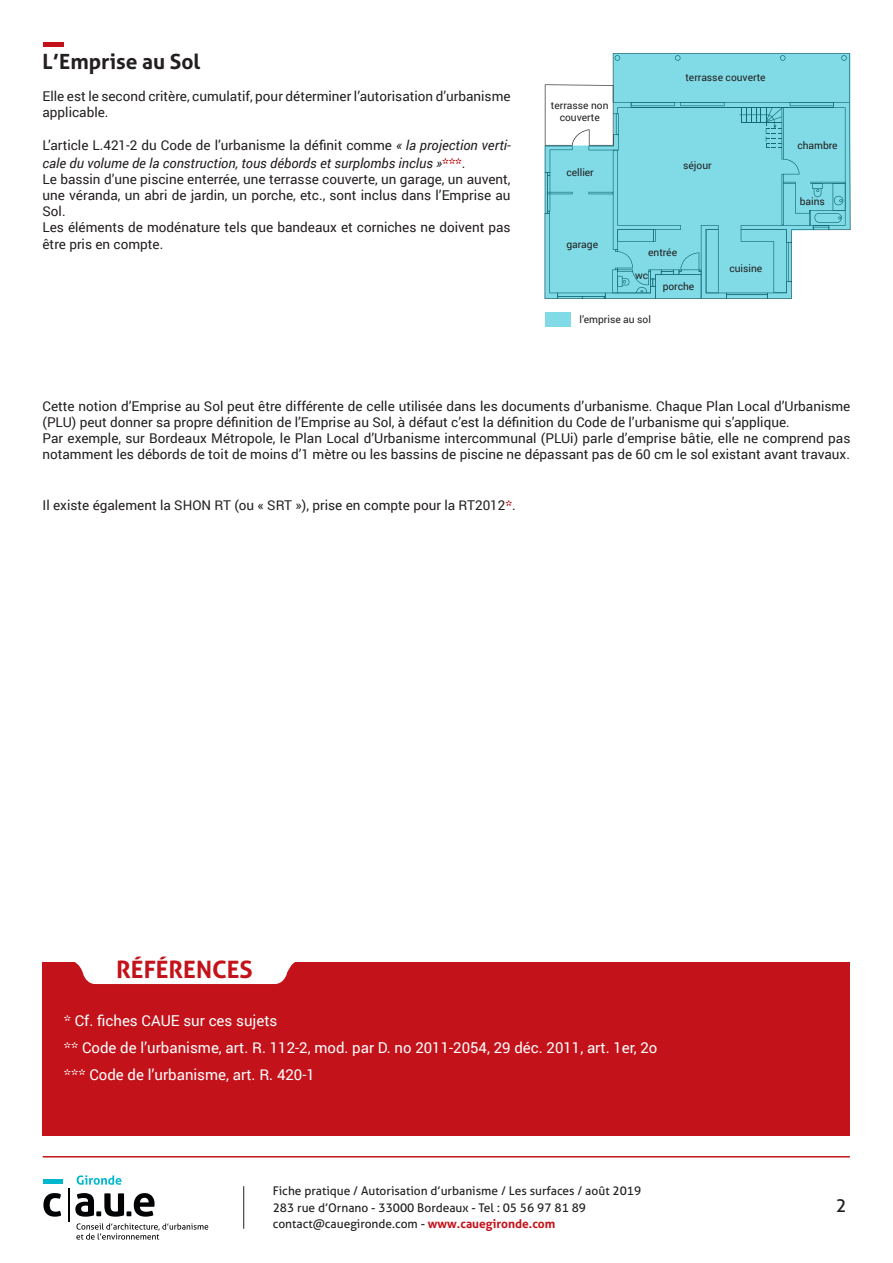
<style>
.page{position:relative;width:893px;height:1263px;background:#fff}
.page>*{position:absolute;margin:0;border:0;box-sizing:border-box;transform-origin:0 0}
.t1{font:700 24px "Aller";color:#c4121a}
.Sous_titre_bleu{font:700 21px "Aller";color:#231f20}
.t2{font:18px "Aller";color:#231f20}
.t3{font:15px "Roboto";color:#fff}
.Italique{font:13.5px/16.2px "Roboto";color:#231f20}
.Italique-2{font:italic 13.5px/18px "Roboto";color:#231f20}
.t4{font:12px "Aller";color:#231f20}
.t5{font:10.2px/12.3px "Roboto";color:#231f20;text-align:center}
.s1{font-style:normal}
.s2{font-family:"Aller";font-weight:700;font-style:normal;color:#c4121a}
.s3{font-family:"Aller";font-weight:700;color:#c4121a}
.s4{font-family:"Aller"}
.s5{font-weight:700;color:#c4121a}
</style>
<div class="page">
<hr style="left:243px;top:1186px;width:1px;height:43px;background:#231f20">
<hr style="left:43px;top:1156px;width:807px;height:1px;background:#c4121a">
<hr style="left:68px;top:1188px;width:1px;height:34px;background:#010203">
<svg style="left:43px;top:1193px;width:18px;height:23px"></svg>
<svg style="left:75px;top:1193px;width:80px;height:23px"></svg>
<div style="left:43px;top:1179px;width:19px;height:5px;background:#00b7ce"></div>
<svg style="left:76px;top:1223px;width:132px;height:16px"></svg>
<svg style="left:77px;top:1175px;width:44px;height:10px"></svg>
<div style="left:43px;top:962px;width:807px;height:173px;background:#c4121a"></div>
<svg style="left:75px;top:962px;width:220px;height:22px;background:#faedee"></svg>
<hr style="left:43px;top:43px;width:21px;height:4px;background:#c4121a">
<svg style="left:545px;top:53px;width:305px;height:246px;background:#8bdae3"></svg>
<div style="left:545px;top:312px;width:25px;height:14px;background:#80dbe6"></div>
<p class="Sous_titre_bleu" style="left:43px;top:48px;width:159px">L’Emprise au Sol</p>
<p class="Italique" style="left:43px;top:88px;width:470px">Elle est le second critère, cumulatif, pour déterminer l’autorisation d’urbanisme applicable.</p>
<p class="Italique-2" style="left:43px;top:135px;width:470px"><span class="s1">L’article L.421-2 du Code de l’urbanisme la définit comme</span> « la projection verti&shy;cale du volume de la construction, tous débords et surplombs inclus »<span class="s2">***</span><span class="s1">.</span></p>
<p class="Italique" style="left:43px;top:170px;width:470px;text-align:justify">Le bassin d’une piscine enterrée, une terrasse couverte, un garage, un auvent, une véranda, un abri de jardin, un porche, etc., sont inclus dans l’Emprise au Sol.</p>
<p class="Italique" style="left:43px;top:219px;width:470px">Les éléments de modénature tels que bandeaux et corniches ne doivent pas être pris en compte.</p>
<p class="t5" style="left:551px;top:98px;width:59px">terrasse non couverte</p>
<p class="t5" style="left:566px;top:166px;width:29px">cellier</p>
<p class="t5" style="left:566px;top:238px;width:33px">garage</p>
<p class="t5" style="left:685px;top:71px;width:82px">terrasse couverte</p>
<p class="t5" style="left:683px;top:159px;width:30px">séjour</p>
<p class="t5" style="left:648px;top:246px;width:30px">entrée</p>
<p class="t5" style="left:635px;top:269px;width:15px">wc</p>
<p class="t5" style="left:663px;top:279px;width:33px">porche</p>
<p class="t5" style="left:729px;top:262px;width:34px">cuisine</p>
<p class="t5" style="left:579px;top:312px;width:73px">l’emprise au sol</p>
<p class="t5" style="left:797px;top:139px;width:42px">chambre</p>
<p class="t5" style="left:800px;top:195px;width:27px">bains</p>
<p class="Italique" style="left:43px;top:397px;width:809px">Cette notion d’Emprise au Sol peut être différente de celle utilisée dans les documents d’urbanisme. Chaque Plan Local d’Urbanisme (PLU) peut donner sa propre définition de l’Emprise au Sol, à défaut c’est la définition du Code de l’urbanisme qui s’applique.</p>
<p class="Italique" style="left:43px;top:430px;width:809px">Par exemple, sur Bordeaux Métropole, le Plan Local d’Urbanisme intercommunal (PLUi) parle d’emprise bâtie, elle ne comprend pas notamment les débords de toit de moins d’1 mètre ou les bassins de piscine ne dépassant pas de 60 cm le sol existant avant travaux.</p>
<p class="Italique" style="left:43px;top:496px;width:475px">Il existe également la SHON RT (ou « SRT »), prise en compte pour la RT2012<span class="s3">*</span>.</p>
<h1 class="t1" style="left:116px;top:955px;width:138px">RÉFÉRENCES</h1>
<p class="t3" style="left:64px;top:1010px;width:215px"><span class="s4">*</span> Cf. fiches CAUE sur ces sujets</p>
<p class="t3" style="left:64px;top:1037px;width:595px"><span class="s4">**</span> Code de l’urbanisme, art. R. 112-2, mod. par D. no 2011-2054, 29 déc. 2011, art. 1er, 2o</p>
<p class="t3" style="left:64px;top:1064px;width:253px"><span class="s4">***</span> Code de l’urbanisme, art. R. 420-1</p>
<p class="t4" style="left:273px;top:1184px;width:370px">Fiche pratique / Autorisation d’urbanisme / Les surfaces / août 2019</p>
<p class="t4" style="left:273px;top:1200px;width:315px">283 rue d’Ornano - 33000 Bordeaux - Tel : 05 56 97 81 89</p>
<p class="t4" style="left:273px;top:1217px;width:284px">contact@cauegironde.com - <span class="s5">www.cauegironde.com</span></p>
<p class="t2" style="left:836px;top:1195px;width:12px">2</p>
</div>
